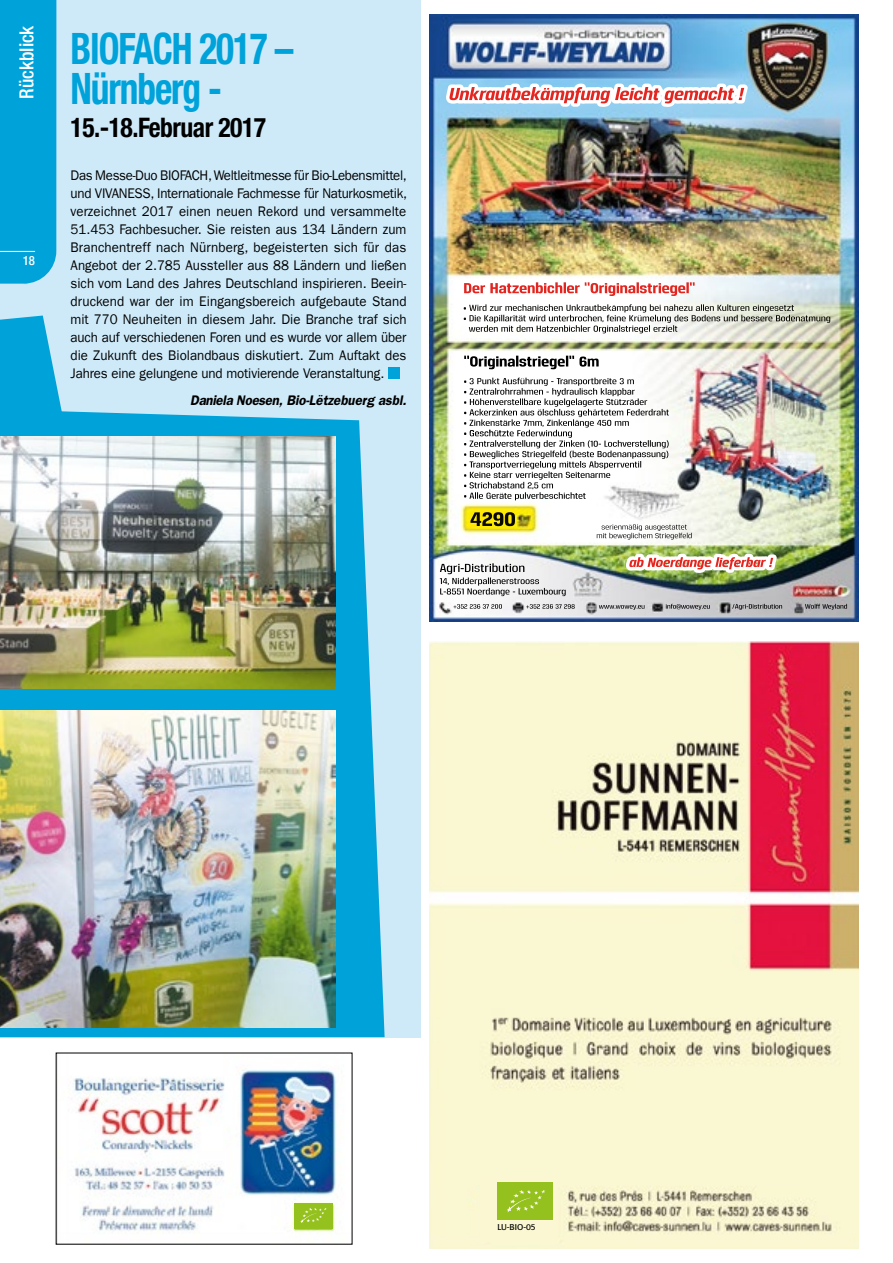
<style>
.page{position:relative;width:893px;height:1263px;background:#fff}
.page>*{position:absolute;margin:0;border:0;box-sizing:border-box;transform-origin:0 0}
.t1{font:700 condensed 43.5px/40.5px "Helvetica Neue";letter-spacing:-.03em;color:#00a2da;scale:.86 1}
.t2{font:700 condensed 27px "Helvetica Neue";letter-spacing:-.02em;color:#000;scale:.95 1}
.t3{font:500 condensed 19.5px "Helvetica Neue";color:#fff}
.t4{font:13.95px/18px "Franklin Gothic LT";letter-spacing:-.01em;color:#000;text-align:justify;scale:.95 1}
.t5{font:italic 600 13.95px "Franklin Gothic";color:#000;scale:.95 1}
.t6{font:500 condensed 12.75px "Helvetica Neue";color:#fff}
.t7{font:8.4px "Formata";letter-spacing:-.01em;color:#000}
</style>
<div class="page">
<div style="left:0;top:0;width:421px;height:1037px;background:#ceeaf9"></div>
<div style="left:388px;top:367px;width:12px;height:11px;background:#00a2da"></div>
<div style="left:0;top:0;width:56px;height:284px;background:#00a2da"></div>
<hr style="left:0;top:251px;width:35px;height:1px;background:#fff">
<svg style="left:0;top:412px;width:385px;height:625px;fill:#00a2da"></svg>
<svg style="left:0;top:315px;width:92px;height:121px"></svg>
<img style="left:0;top:436px;width:336px;height:253px">
<img style="left:429px;top:14px;width:430px;height:608px">
<img style="left:523px;top:84px;width:197px;height:6px">
<img style="left:626px;top:554px;width:122px;height:16px">
<img style="left:73px;top:1069px;width:264px;height:164px">
<div style="left:294px;top:1203px;width:38px;height:25px;background:#95c11f"></div>
<svg style="left:300px;top:1208px;width:27px;height:15px"></svg>
<img style="left:430px;top:642px;width:428px;height:606px">
<div style="left:480px;top:1176px;width:77px;height:65px;background:#faf7d2"></div>
<div style="left:497px;top:1182px;width:56px;height:38px;background:#95c11f"></div>
<svg style="left:507px;top:1190px;width:38px;height:22px"></svg>
<img style="left:0;top:710px;width:335px;height:318px">
<h3 class="t3" style="left:15px;top:99px;width:75px;rotate:-90deg">Rückblick</h3>
<p class="t6" style="left:23px;top:253px;width:14px">18</p>
<h1 class="t1" style="left:71px;top:27px;width:261px">BIOFACH 2017 –<br>Nürnberg -</h1>
<h2 class="t2" style="left:71px;top:111px;width:207px">15.-18.Februar 2017</h2>
<p class="t4" style="left:71px;top:167px;width:356px">Das Messe-Duo BIOFACH, Weltleitmesse für Bio-Lebensmittel, und VIVANESS, Internationale Fachmesse für Naturkosmetik, verzeichnet 2017 einen neuen Rekord und versammelte 51.453 Fachbesucher. Sie reisten aus 134 Ländern zum Branchentreff nach Nürnberg, begeisterten sich für das Angebot der 2.785 Aussteller aus 88 Ländern und ließen sich vom Land des Jahres Deutschland inspirieren. Beein&shy;druckend war der im Eingangsbereich aufgebaute Stand mit 770 Neuheiten in diesem Jahr. Die Branche traf sich auch auf verschiedenen Foren und es wurde vor allem über die Zukunft des Biolandbaus diskutiert. Zum Auftakt des Jahres eine gelungene und motivierende Veranstaltung.</p>
<p class="t5" style="left:190px;top:392px;width:229px">Daniela Noesen, Bio-Lëtzebuerg asbl.</p>
<p class="t7" style="left:497px;top:1222px;width:40px">LU-BIO-05</p>
</div>
